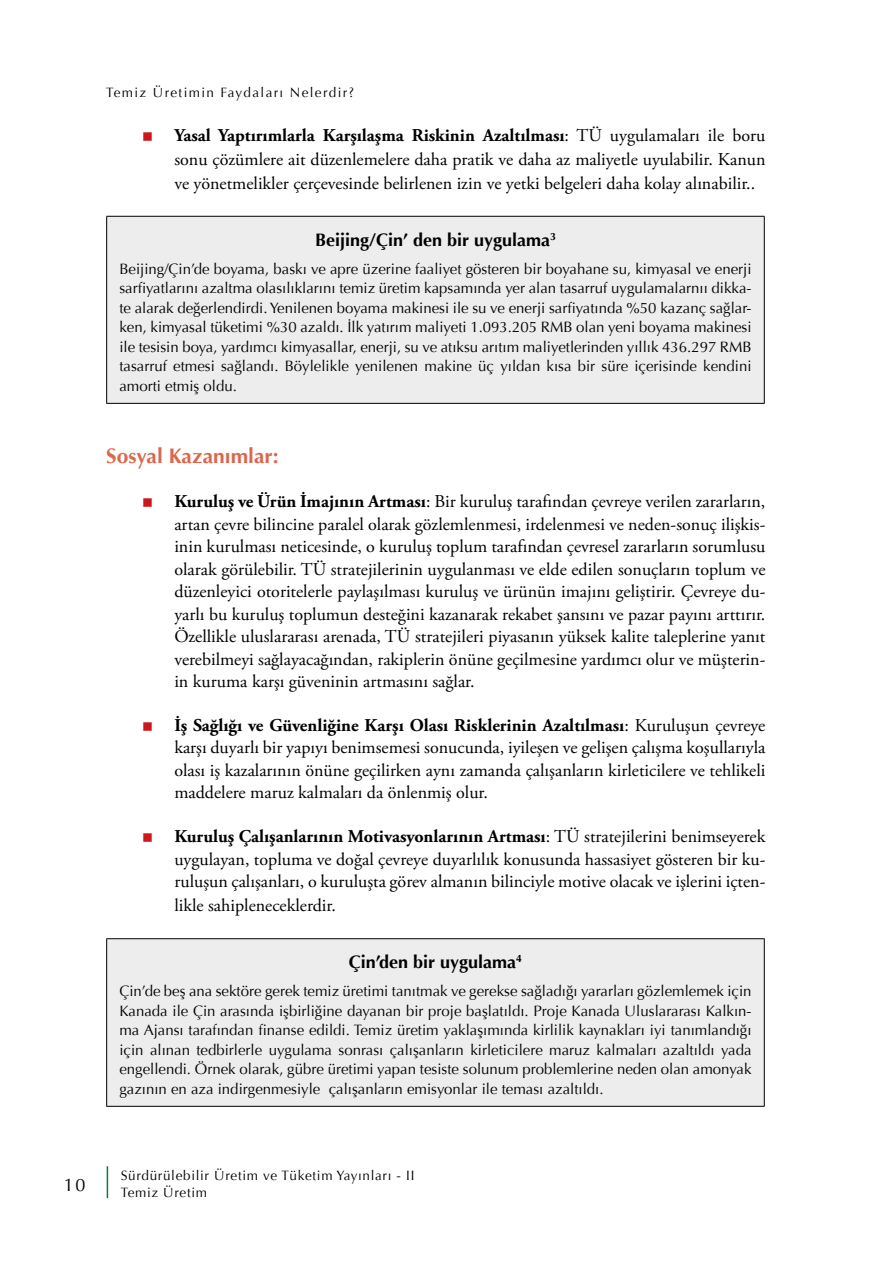
<style>
.page{position:relative;width:893px;height:1263px;background:#fff}
.page>*{position:absolute;margin:0;border:0;box-sizing:border-box;transform-origin:0 0}
.t1{font:700 21px "Optima";color:#dc674c}
.t2{font:18px/22.5px "Adobe Garamond Pro";color:#000;text-align:justify}
.t3{font:700 18px "Optima";color:#000}
.t4{font:18px "Optima";color:#000}
.t5{font:15px/19.5px "Optima";color:#000;text-align:justify}
.t6{font:13.5px/16.2px "Optima";letter-spacing:.05em;color:#000}
.t7{font:13.5px "Optima";letter-spacing:.1em;color:#000}
.s1{font-weight:700}
</style>
<div class="page">
<hr style="left:107px;top:1166px;width:1px;height:32px;background:#00823a">
<div style="left:107px;top:216px;width:657px;height:187px;background:#ededed"></div>
<hr style="left:106px;top:216px;width:659px;height:1px;background:#000">
<hr style="left:106px;top:217px;width:1px;height:186px;background:#000">
<hr style="left:764px;top:217px;width:1px;height:186px;background:#000">
<hr style="left:106px;top:403px;width:659px;height:1px;background:#000">
<div style="left:107px;top:939px;width:657px;height:167px;background:#ededed"></div>
<hr style="left:106px;top:938px;width:659px;height:1px;background:#000">
<hr style="left:106px;top:939px;width:1px;height:167px;background:#000">
<hr style="left:764px;top:939px;width:1px;height:167px;background:#000">
<hr style="left:106px;top:1106px;width:659px;height:1px;background:#000">
<p class="t7" style="left:106px;top:85px;width:249px">Temiz Üretimin Faydaları Nelerdir?</p>
<p class="t2" style="left:174px;top:124px;width:593px;line-height:24px"><span class="s1">Yasal Yaptırımlarla Karşılaşma Riskinin Azaltılması</span>: TÜ uygulamaları ile boru sonu çözümlere ait düzenlemelere daha pratik ve daha az maliyetle uyulabilir. Kanun ve yönetmelikler çerçevesinde belirlenen izin ve yetki belgeleri daha kolay alınabilir..</p>
<p class="t3" style="left:315px;top:229px;width:242px">Beijing/Çin’ den bir uygulama<sup>3</sup></p>
<p class="t5" style="left:119px;top:259px;width:634px">Beijing/Çin’de boyama, baskı ve apre üzerine faaliyet gösteren bir boyahane su, kimyasal ve enerji sarfiyatlarını azaltma olasılıklarını temiz üretim kapsamında yer alan tasarruf uygulamalarnıı dikka&shy;te alarak değerlendirdi. Yenilenen boyama makinesi ile su ve enerji sarfiyatında %50 kazanç sağlar&shy;ken, kimyasal tüketimi %30 azaldı. İlk yatırım maliyeti 1.093.205 RMB olan yeni boyama makinesi ile tesisin boya, yardımcı kimyasallar, enerji, su ve atıksu arıtım maliyetlerinden yıllık 436.297 RMB tasarruf etmesi sağlandı. Böylelikle yenilenen makine üç yıldan kısa bir süre içerisinde kendini amorti etmiş oldu.</p>
<p class="t1" style="left:106px;top:444px;width:174px">Sosyal Kazanımlar:</p>
<p class="t2" style="left:174px;top:491px;width:593px"><span class="s1">Kuruluş ve Ürün İmajının Artması</span>: Bir kuruluş tarafından çevreye verilen zararların, artan çevre bilincine paralel olarak gözlemlenmesi, irdelenmesi ve neden-sonuç ilişkis&shy;inin kurulması neticesinde, o kuruluş toplum tarafından çevresel zararların sorumlusu olarak görülebilir. TÜ stratejilerinin uygulanması ve elde edilen sonuçların toplum ve düzenleyici otoritelerle paylaşılması kuruluş ve ürünün imajını geliştirir. Çevreye du&shy;yarlı bu kuruluş toplumun desteğini kazanarak rekabet şansını ve pazar payını arttırır.<br>Özellikle uluslararası arenada, TÜ stratejileri piyasanın yüksek kalite taleplerine yanıt verebilmeyi sağlayacağından, rakiplerin önüne geçilmesine yardımcı olur ve müşterin&shy;in kuruma karşı güveninin artmasını sağlar.</p>
<p class="t2" style="left:174px;top:714px;width:593px"><span class="s1">İş Sağlığı ve Güvenliğine Karşı Olası Risklerinin Azaltılması</span>: Kuruluşun çevreye karşı duyarlı bir yapıyı benimsemesi sonucunda, iyileşen ve gelişen çalışma koşullarıyla olası iş kazalarının önüne geçilirken aynı zamanda çalışanların kirleticilere ve tehlikeli maddelere maruz kalmaları da önlenmiş olur.</p>
<p class="t2" style="left:174px;top:825px;width:593px;line-height:23px"><span class="s1">Kuruluş Çalışanlarının Motivasyonlarının Artması</span>: TÜ stratejilerini benimseyerek uygulayan, topluma ve doğal çevreye duyarlılık konusunda hassasiyet gösteren bir ku&shy;ruluşun çalışanları, o kuruluşta görev almanın bilinciyle motive olacak ve işlerini içten&shy;likle sahipleneceklerdir.</p>
<p class="t3" style="left:349px;top:951px;width:175px">Çin’den bir uygulama<sup>4</sup></p>
<p class="t5" style="left:119px;top:981px;width:634px">Çin’de beş ana sektöre gerek temiz üretimi tanıtmak ve gerekse sağladığı yararları gözlemlemek için Kanada ile Çin arasında işbirliğine dayanan bir proje başlatıldı. Proje Kanada Uluslararası Kalkın&shy;ma Ajansı tarafından finanse edildi. Temiz üretim yaklaşımında kirlilik kaynakları iyi tanımlandığı için alınan tedbirlerle uygulama sonrası çalışanların kirleticilere maruz kalmaları azaltıldı yada engellendi. Örnek olarak, gübre üretimi yapan tesiste solunum problemlerine neden olan amonyak gazının en aza indirgenmesiyle çalışanların emisyonlar ile teması azaltıldı.</p>
<p class="t4" style="left:64px;top:1174px;width:23px">10</p>
<p class="t6" style="left:121px;top:1168px;width:295px">Sürdürülebilir Üretim ve Tüketim Yayınları - II<br>Temiz Üretim</p>
</div>
